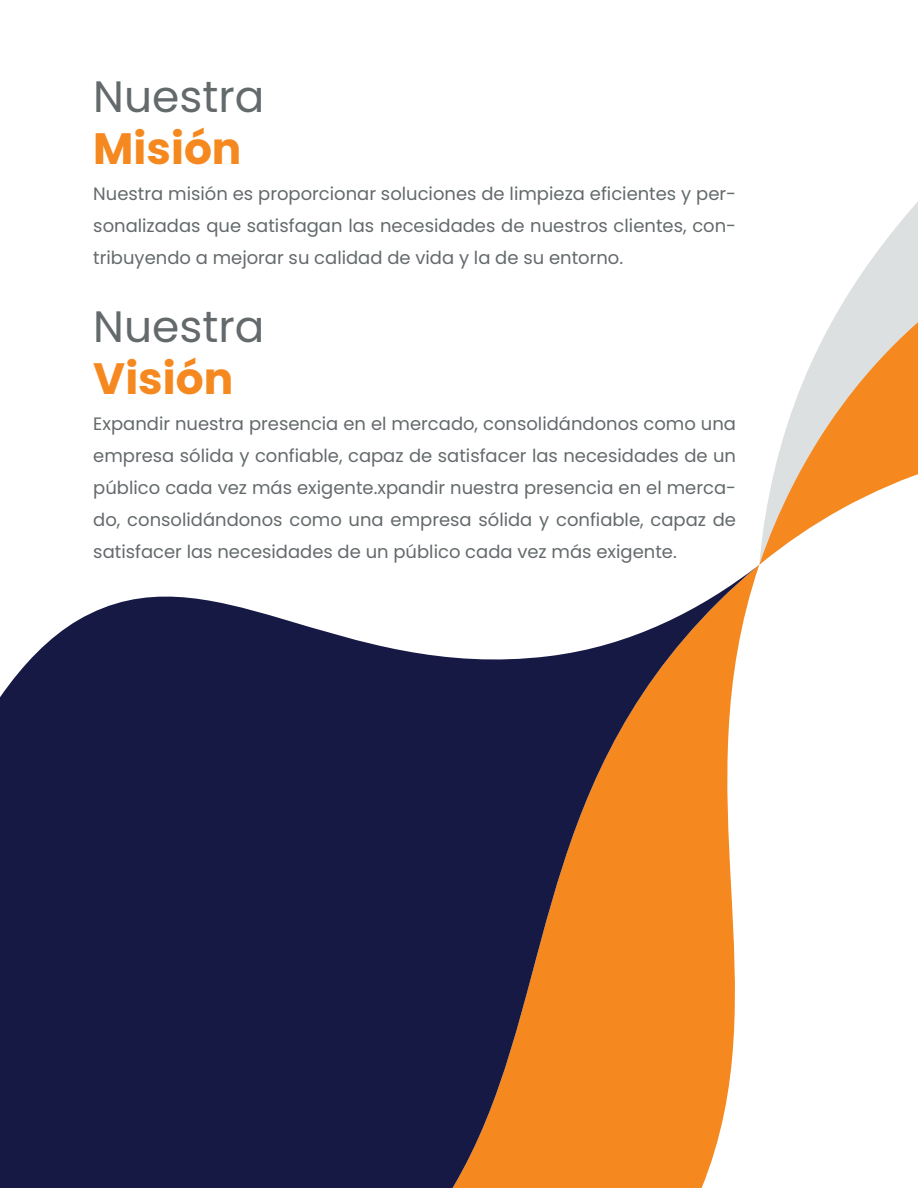
<style>
.page{position:relative;width:918px;height:1188px;background:#fff}
.page>*{position:absolute;margin:0;border:0;box-sizing:border-box;transform-origin:0 0}
.t1{font:43.95px "Poppins";color:#646a6c}
.t2{font:700 43.95px "Poppins";color:#f5881f}
.t3{font:18px/32px "Poppins";color:#646a6c;text-align:justify}
</style>
<div class="page">
<svg style="left:759px;top:202px;width:159px;height:363px"></svg>
<svg style="left:0;top:565px;width:759px;height:623px;background:#655057"></svg>
<h1 class="t1" style="left:93px;top:71px;width:173px">Nuestra</h1>
<h1 class="t2" style="left:93px;top:123px;width:150px">Misión</h1>
<p class="t3" style="left:93px;top:178px;width:644px">Nuestra misión es proporcionar soluciones de limpieza eficientes y per&shy;sonalizadas que satisfagan las necesidades de nuestros clientes, con&shy;tribuyendo a mejorar su calidad de vida y la de su entorno.</p>
<h1 class="t1" style="left:93px;top:301px;width:173px">Nuestra</h1>
<h1 class="t2" style="left:93px;top:353px;width:142px">Visión</h1>
<p class="t3" style="left:93px;top:408px;width:644px">Expandir nuestra presencia en el mercado, consolidándonos como una empresa sólida y confiable, capaz de satisfacer las necesidades de un público cada vez más exigente.xpandir nuestra presencia en el merca&shy;do, consolidándonos como una empresa sólida y confiable, capaz de satisfacer las necesidades de un público cada vez más exigente.</p>
</div>
